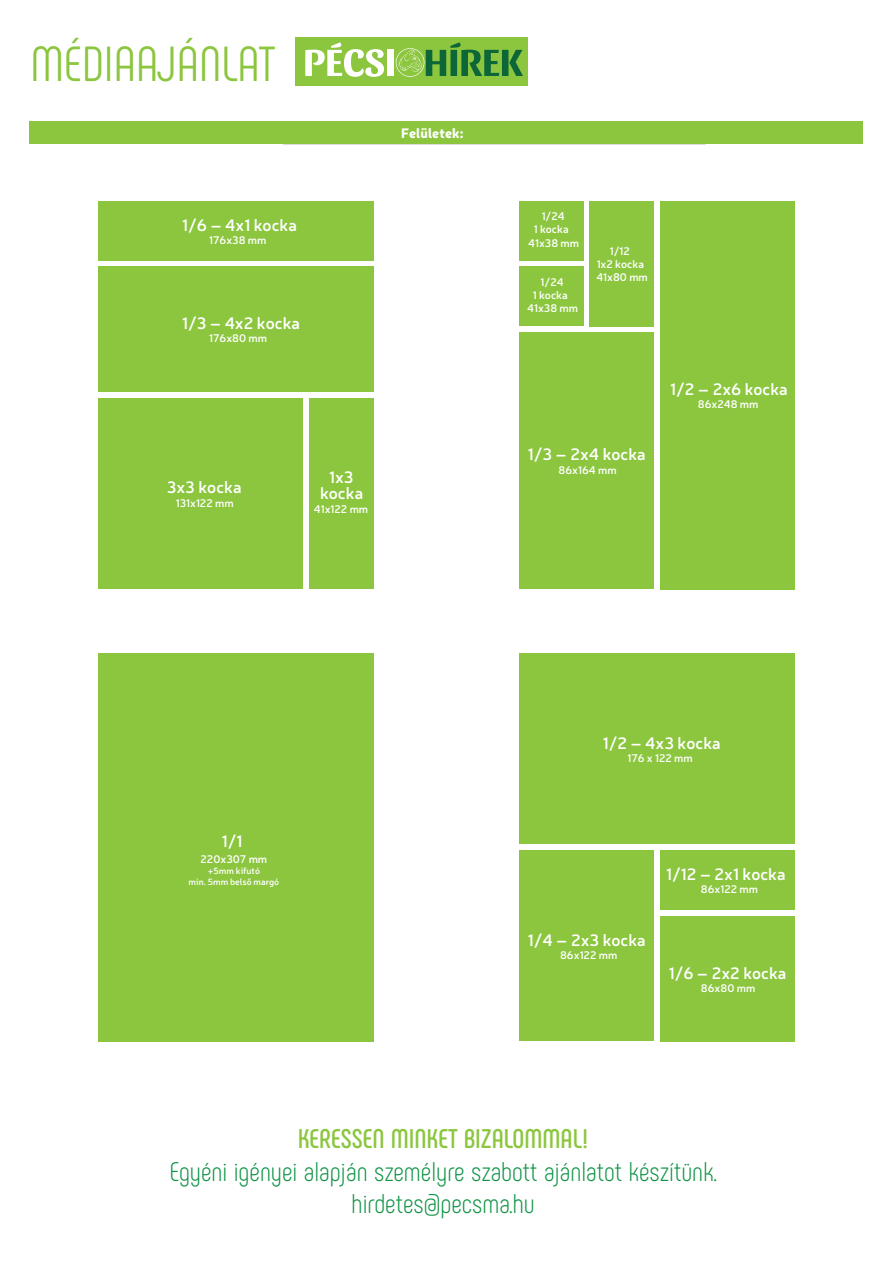
<style>
.page{position:relative;width:893px;height:1263px;background:#fff}
.page>*{position:absolute;margin:0;border:0;box-sizing:border-box;transform-origin:0 0}
.t1{font:49.2px "Phenomena";color:#8bc63e}
.t2{font:300 27px/32.4px "Phenomena";color:#0d9344;text-align:center}
.t3{font:700 27px "Phenomena";color:#8bc63e}
.t4{font:600 16.5px/16.5px "Neris";color:#fff;text-align:center}
.t5{font:900 13.5px "Neris";color:#fff}
.t6{font:600 11.1px/13.2px "Neris";color:#fff;text-align:center}
.t7{font:600 9px/10.8px "Neris";color:#fff;text-align:center}
</style>
<div class="page">
<div style="left:295px;top:37px;width:233px;height:49px;background:#8bc63e"></div>
<svg style="left:305px;top:42px;width:79px;height:35px"></svg>
<div style="left:387px;top:50px;width:7px;height:26px;background:#fff"></div>
<svg style="left:396px;top:42px;width:127px;height:35px"></svg>
<hr style="left:283px;top:144px;width:255px;height:1px;background:#babbbe">
<hr style="left:538px;top:144px;width:168px;height:1px;background:#babbbe">
<div style="left:30px;top:121px;width:833px;height:23px;background:#8bc63e"></div>
<div style="left:98px;top:653px;width:276px;height:388px;background:#8bc63e"></div>
<div style="left:519px;top:653px;width:275px;height:191px;background:#8bc63e"></div>
<div style="left:519px;top:850px;width:135px;height:191px;background:#8bc63e"></div>
<div style="left:660px;top:850px;width:134px;height:60px;background:#8bc63e"></div>
<div style="left:660px;top:916px;width:134px;height:125px;background:#8bc63e"></div>
<div style="left:98px;top:201px;width:276px;height:59px;background:#8bc63e"></div>
<div style="left:98px;top:398px;width:205px;height:191px;background:#8bc63e"></div>
<div style="left:310px;top:398px;width:64px;height:191px;background:#8bc63e"></div>
<div style="left:98px;top:267px;width:276px;height:125px;background:#8bc63e"></div>
<div style="left:589px;top:201px;width:65px;height:125px;background:#8bc63e"></div>
<div style="left:660px;top:201px;width:134px;height:388px;background:#8bc63e"></div>
<div style="left:519px;top:332px;width:135px;height:257px;background:#8bc63e"></div>
<div style="left:519px;top:201px;width:64px;height:59px;background:#8bc63e"></div>
<div style="left:519px;top:267px;width:64px;height:59px;background:#8bc63e"></div>
<h1 class="t1" style="left:30px;top:35px;width:247px">MÉDIAAJÁNLAT</h1>
<h3 class="t4" style="left:182px;top:216px;width:116px">1/6 – 4x1 kocka</h3>
<p class="t6" style="left:209px;top:233px;width:59px">176x38 mm</p>
<h3 class="t4" style="left:182px;top:314px;width:119px">1/3 – 4x2 kocka</h3>
<p class="t6" style="left:209px;top:331px;width:59px">176x80 mm</p>
<p class="t5" style="left:401px;top:123px;width:64px">Felületek:</p>
<h3 class="t4" style="left:167px;top:478px;width:76px">3x3 kocka</h3>
<p class="t6" style="left:176px;top:495px;width:59px">131x122 mm</p>
<h3 class="t4" style="left:320px;top:468px;width:45px">1x3 kocka</h3>
<p class="t6" style="left:314px;top:502px;width:56px">41x122 mm</p>
<p class="t6" style="left:528px;top:209px;width:52px">1/24<br>1 kocka<br>41x38 mm</p>
<p class="t6" style="left:527px;top:275px;width:52px">1/24<br>1 kocka<br>41x38 mm</p>
<p class="t6" style="left:596px;top:244px;width:53px">1/12<br>1x2 kocka<br>41x80 mm</p>
<h3 class="t4" style="left:528px;top:446px;width:119px">1/3 – 2x4 kocka</h3>
<p class="t6" style="left:559px;top:463px;width:60px">86x164 mm</p>
<h3 class="t4" style="left:670px;top:380px;width:119px">1/2 – 2x6 kocka</h3>
<p class="t6" style="left:698px;top:397px;width:62px">86x248 mm</p>
<h3 class="t4" style="left:222px;top:832px;width:22px">1/1</h3>
<p class="t6" style="left:201px;top:852px;width:68px">220x307 mm</p>
<p class="t7" style="left:189px;top:865px;width:92px">+5mm kifutó<br>min. 5mm belső margó</p>
<h3 class="t4" style="left:603px;top:734px;width:119px">1/2 – 4x3 kocka</h3>
<p class="t6" style="left:627px;top:751px;width:67px">176 x 122 mm</p>
<h3 class="t4" style="left:528px;top:931px;width:119px">1/4 – 2x3 kocka</h3>
<p class="t6" style="left:560px;top:948px;width:59px">86x122 mm</p>
<h3 class="t4" style="left:666px;top:865px;width:121px">1/12 – 2x1 kocka</h3>
<p class="t6" style="left:701px;top:882px;width:59px">86x122 mm</p>
<h3 class="t4" style="left:669px;top:964px;width:119px">1/6 – 2x2 kocka</h3>
<p class="t6" style="left:701px;top:981px;width:56px">86x80 mm</p>
<h2 class="t3" style="left:298px;top:1122px;width:292px">KERESSEN MINKET BIZALOMMAL!</h2>
<h2 class="t2" style="left:170px;top:1155px;width:549px">Egyéni igényei alapján személyre szabott ajánlatot készítünk. hirdetes@pecsma.hu</h2>
</div>
